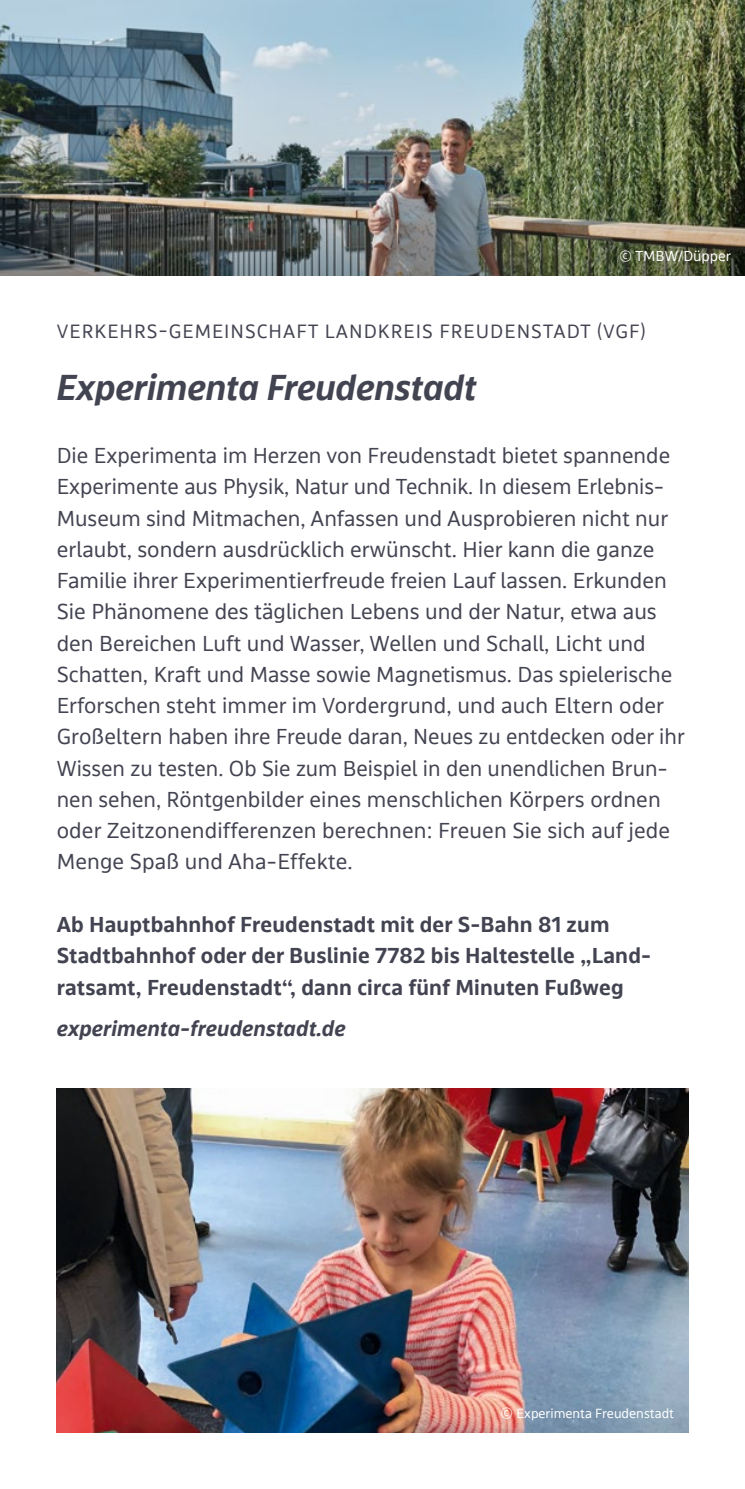
<style>
.page{position:relative;width:745px;height:1489px;background:#fff}
.page>*{position:absolute;margin:0;border:0;box-sizing:border-box;transform-origin:0 0}
.t1{font:italic 700 37.5px "bwegt Display";color:#434451}
.t2{font:22.5px/31.2px "bwegt Text";color:#434451}
.t3{font:700 22.5px/31.2px "bwegt Text";letter-spacing:.01em;color:#434451}
.t4{font:italic 700 22.5px "bwegt Text";letter-spacing:.005em;color:#434451}
.t5{font:20px "bwegt Text";letter-spacing:.05em;color:#434451}
.t6{font:15px "bwegt Text";color:#fff}
.t7{font:13.75px "bwegt Text";color:#fff}
.s1{font-size:15px}
</style>
<div class="page">
<img style="left:0;top:0;width:744px;height:275px">
<img style="left:57px;top:1088px;width:630px;height:343px">
<p class="t6" style="left:619px;top:247px;width:113px">© TMBW/Düpper</p>
<h2 class="t5" style="left:57px;top:320px;width:590px">VERKEHRS-GEMEINSCHAFT LANDKREIS FREUDENSTADT (VGF)</h2>
<h3 class="t1" style="left:56px;top:366px;width:421px">Experimenta Freudenstadt</h3>
<p class="t2" style="left:57px;top:440px;width:629px">Die Experimenta im Herzen von Freudenstadt bietet spannende Experimente aus Physik, Natur und Technik. In diesem Erlebnis-Museum sind Mitmachen, Anfassen und Ausprobieren nicht nur erlaubt, sondern ausdrücklich erwünscht. Hier kann die ganze Familie ihrer Experimentierfreude freien Lauf lassen. Erkunden Sie Phänomene des täglichen Lebens und der Natur, etwa aus den Bereichen Luft und Wasser, Wellen und Schall, Licht und Schatten, Kraft und Masse sowie Magnetismus. Das spielerische Erforschen steht immer im Vordergrund, und auch Eltern oder Großeltern haben ihre Freude daran, Neues zu entdecken oder ihr Wissen zu testen. Ob Sie zum Beispiel in den unendlichen Brun&shy;nen sehen, Röntgenbilder eines menschlichen Körpers ordnen oder Zeitzonendifferenzen berechnen: Freuen Sie sich auf jede Menge Spaß und Aha-Effekte.</p>
<p class="t3" style="left:57px;top:909px;width:595px">Ab Hauptbahnhof Freudenstadt mit der S-Bahn 81 zum<br>Stadtbahnhof oder der Buslinie 7782 bis Haltestelle „Land&shy;ratsamt, Freudenstadt“, dann circa fünf Minuten Fußweg</p>
<p class="t4" style="left:57px;top:1015px;width:290px">experimenta-freudenstadt.de</p>
<p class="t7" style="left:500px;top:1405px;width:175px"><span class="s1">©</span> Experimenta Freudenstadt</p>
</div>
